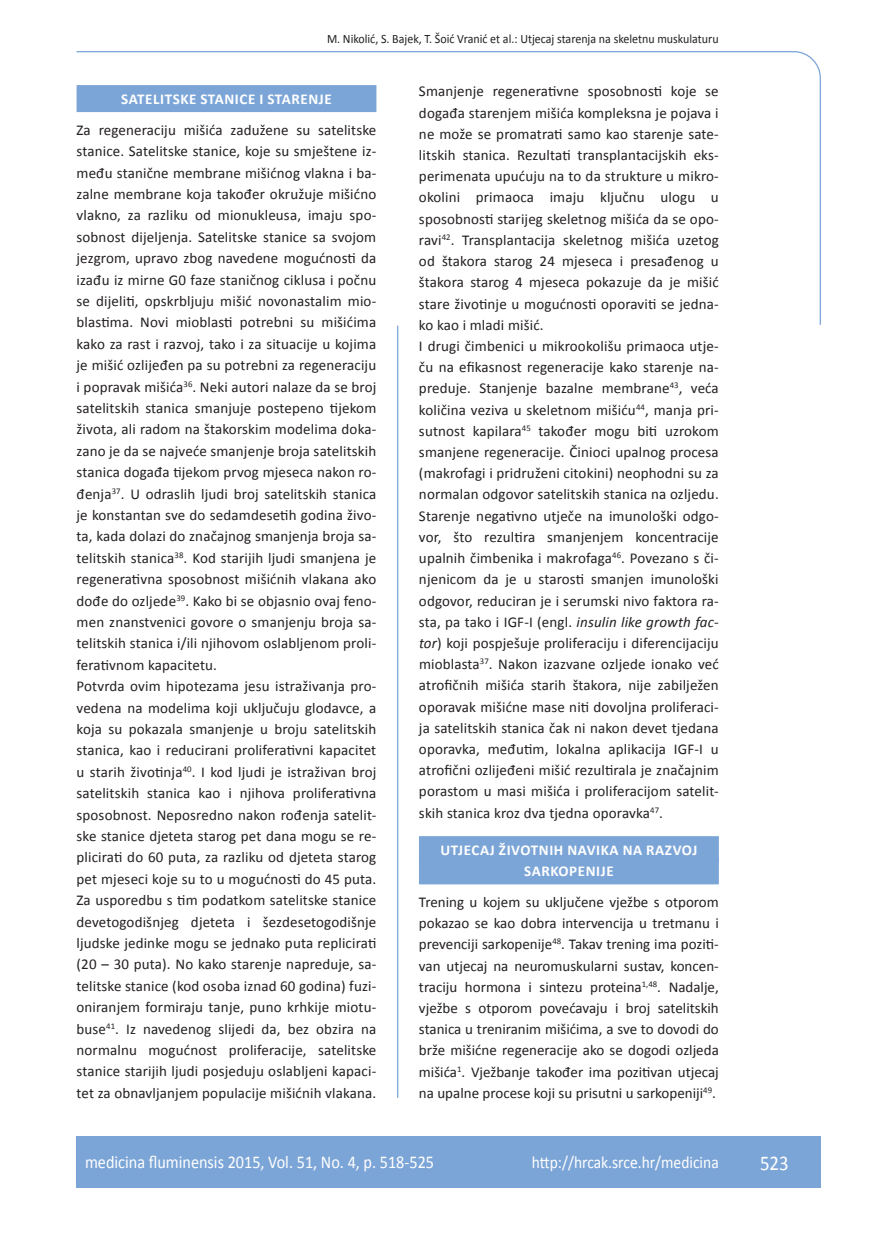
<style>
.page{position:relative;width:872px;height:1234px;background:#fff}
.page>*{position:absolute;margin:0;border:0;box-sizing:border-box;transform-origin:0 0}
.t1{font:21px "Calibri";color:#fff;scale:.9 1}
.t2{font:18px "Calibri";color:#fff;scale:.9 1}
.t3{font:17.25px "Calibri";color:#fff;scale:.9 1}
.t4{font:15px/21.5px "Calibri";letter-spacing:.01em;color:#231f20}
.t5{font:700 15px/21.1px "Calibri";letter-spacing:.04em;color:#fff;text-align:center}
.t6{font:12.75px "Calibri";color:#231f20;scale:.94 1}
.s1{font-style:italic}
</style>
<div class="page">
<svg style="left:76px;top:51px;width:745px;height:275px"></svg>
<hr style="left:397px;top:325px;width:1px;height:772px;background:#7ca5d7">
<div style="left:77px;top:1135px;width:744px;height:51px;background:#7ca5d7"></div>
<div style="left:77px;top:85px;width:299px;height:27px;background:#7ca5d7"></div>
<div style="left:419px;top:836px;width:300px;height:27px;background:#7ca5d7"></div>
<div style="left:419px;top:857px;width:300px;height:27px;background:#7ca5d7"></div>
<p class="t6" style="left:327px;top:30px;width:418px">M. Nikolić, S. Bajek, T. Šoić Vranić et al.: Utjecaj starenja na skeletnu muskulaturu</p>
<p class="t5" style="left:121px;top:88px;width:212px">SATELITSKE STANICE I STARENJE</p>
<p class="t4" style="left:77px;top:118px;width:301px">Za regeneraciju mišića zadužene su satelitske stanice. Satelitske stanice, koje su smještene iz&shy;među stanične membrane mišićnog vlakna i ba&shy;zalne membrane koja također okružuje mišićno vlakno, za razliku od mionukleusa, imaju spo&shy;sobnost dijeljenja. Satelitske stanice sa svojom jezgrom, upravo zbog navedene mogućnosti da izađu iz mirne G0 faze staničnog ciklusa i počnu se dijeliti, opskrbljuju mišić novonastalim mio&shy;blastima. Novi mioblasti potrebni su mišićima kako za rast i razvoj, tako i za situacije u kojima je mišić ozlijeđen pa su potrebni za regeneraciju i popravak mišića<sup>36</sup>. Neki autori nalaze da se broj satelitskih stanica smanjuje postepeno tijekom života, ali radom na štakorskim modelima doka&shy;zano je da se najveće smanjenje broja satelitskih stanica događa tijekom prvog mjeseca nakon ro&shy;đenja<sup>37</sup>. U odraslih ljudi broj satelitskih stanica je konstantan sve do sedamdesetih godina živo&shy;ta, kada dolazi do značajnog smanjenja broja sa&shy;telitskih stanica<sup>38</sup>. Kod starijih ljudi smanjena je regenerativna sposobnost mišićnih vlakana ako dođe do ozljede<sup>39</sup>. Kako bi se objasnio ovaj feno&shy;men znanstvenici govore o smanjenju broja sa&shy;telitskih stanica i/ili njihovom oslabljenom proli&shy;ferativnom kapacitetu.<br>Potvrda ovim hipotezama jesu istraživanja pro&shy;vedena na modelima koji uključuju glodavce, a koja su pokazala smanjenje u broju satelitskih stanica, kao i reducirani proliferativni kapacitet u starih životinja<sup>40</sup>. I kod ljudi je istraživan broj satelitskih stanica kao i njihova proliferativna sposobnost. Neposredno nakon rođenja satelit&shy;ske stanice djeteta starog pet dana mogu se re&shy;plicirati do 60 puta, za razliku od djeteta starog pet mjeseci koje su to u mogućnosti do 45 puta.<br>Za usporedbu s tim podatkom satelitske stanice devetogodišnjeg djeteta i šezdesetogodišnje ljudske jedinke mogu se jednako puta replicirati (20 – 30 puta). No kako starenje napreduje, sa&shy;telitske stanice (kod osoba iznad 60 godina) fuzi&shy;oniranjem formiraju tanje, puno krhkije miotu&shy;buse<sup>41</sup>. Iz navedenog slijedi da, bez obzira na normalnu mogućnost proliferacije, satelitske stanice starijih ljudi posjeduju oslabljeni kapaci&shy;tet za obnavljanjem populacije mišićnih vlakana.</p>
<p class="t4" style="left:419px;top:80px;width:301px">Smanjenje regenerativne sposobnosti koje se događa starenjem mišića kompleksna je pojava i ne može se promatrati samo kao starenje sate&shy;litskih stanica. Rezultati transplantacijskih eks&shy;perimenata upućuju na to da strukture u mikro&shy;okolini primaoca imaju ključnu ulogu u sposobnosti starijeg skeletnog mišića da se opo&shy;ravi<sup>42</sup>. Transplantacija skeletnog mišića uzetog od štakora starog 24 mjeseca i presađenog u štakora starog 4 mjeseca pokazuje da je mišić stare životinje u mogućnosti oporaviti se jedna&shy;ko kao i mladi mišić.<br>I drugi čimbenici u mikrookolišu primaoca utje&shy;ču na efikasnost regeneracije kako starenje na&shy;preduje. Stanjenje bazalne membrane<sup>43</sup>, veća količina veziva u skeletnom mišiću<sup>44</sup>, manja pri&shy;sutnost kapilara<sup>45</sup> također mogu biti uzrokom smanjene regeneracije. Činioci upalnog procesa (makrofagi i pridruženi citokini) neophodni su za normalan odgovor satelitskih stanica na ozljedu.<br>Starenje negativno utječe na imunološki odgo&shy;vor, što rezultira smanjenjem koncentracije upalnih čimbenika i makrofaga<sup>46</sup>. Povezano s či&shy;njenicom da je u starosti smanjen imunološki odgovor, reduciran je i serumski nivo faktora ra&shy;sta, pa tako i IGF-I (engl. <span class="s1">insulin like growth fac&shy;tor</span>) koji pospješuje proliferaciju i diferencijaciju mioblasta<sup>37</sup>. Nakon izazvane ozljede ionako već atrofičnih mišića starih štakora, nije zabilježen oporavak mišićne mase niti dovoljna proliferaci&shy;ja satelitskih stanica čak ni nakon devet tjedana oporavka, međutim, lokalna aplikacija IGF-I u atrofični ozlijeđeni mišić rezultirala je značajnim porastom u masi mišića i proliferacijom satelit&shy;skih stanica kroz dva tjedna oporavka<sup>47</sup>.</p>
<p class="t5" style="left:440px;top:838px;width:258px">UTJECAJ ŽIVOTNIH NAVIKA NA RAZVOJ<br>SARKOPENIJE</p>
<p class="t4" style="left:419px;top:890px;width:301px;text-align:justify">Trening u kojem su uključene vježbe s otporom pokazao se kao dobra intervencija u tretmanu i prevenciji sarkopenije<sup>48</sup>. Takav trening ima poziti&shy;van utjecaj na neuromuskularni sustav, koncen&shy;traciju hormona i sintezu proteina<sup>1,48</sup>. Nadalje, vježbe s otporom povećavaju i broj satelitskih stanica u treniranim mišićima, a sve to dovodi do brže mišićne regeneracije ako se dogodi ozljeda mišića<sup>1</sup>. Vježbanje također ima pozitivan utjecaj na upalne procese koji su prisutni u sarkopeniji<sup>49</sup>.</p>
<p class="t2" style="left:85px;top:1150px;width:389px">medicina fluminensis 2015, Vol. 51, No. 4, p. 518-525</p>
<p class="t3" style="left:532px;top:1151px;width:209px">http://hrcak.srce.hr/medicina</p>
<h1 class="t1" style="left:760px;top:1149px;width:33px">523</h1>
</div>
